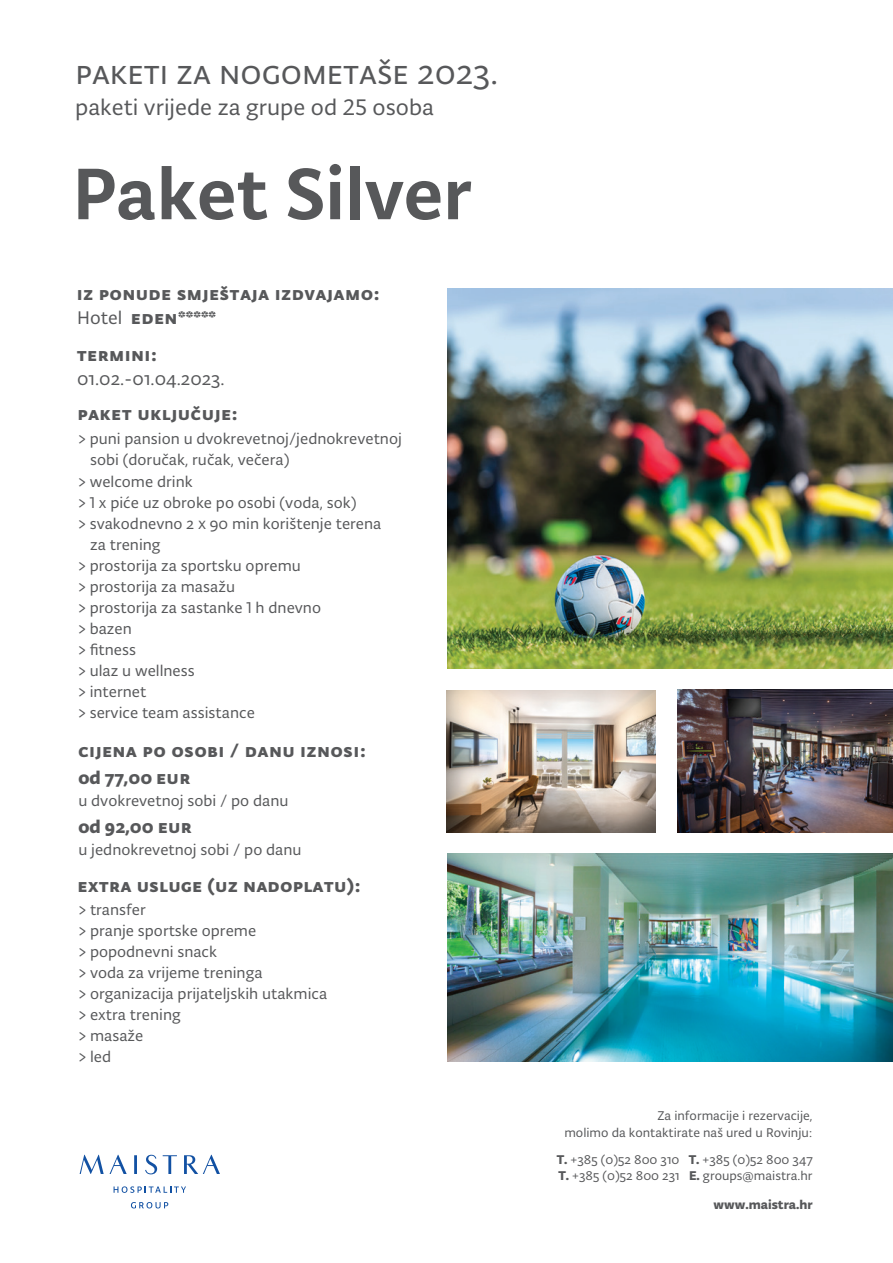
<style>
.page{position:relative;width:893px;height:1263px;background:#fff}
.page>*{position:absolute;margin:0;border:0;box-sizing:border-box;transform-origin:0 0}
.t1{font:500 77.7px "Typonine Sans Pro";color:#57585a}
.t2{font:36px "Typonine Sans Pro";color:#57585a}
.t3{font:24px "Typonine Sans Pro";color:#57585a}
.t4{font:700 19.5px/24px "Typonine Sans Pro";letter-spacing:.05em;color:#57585a}
.t5{font:19.5px "Typonine Sans Pro";color:#57585a}
.t6{font:16.5px/21px "Typonine Sans Pro";color:#57585a}
.t7{font:13.5px/16.2px "Typonine Sans Pro";color:#57585a;text-align:right}
.t8{font:700 13.5px "Typonine Sans Pro";color:#57585a}
.s1{font-weight:400}
.s2{font-weight:700}
</style>
<div class="page">
<img style="left:447px;top:690px;width:209px;height:142px">
<svg style="left:114px;top:1186px;width:72px;height:7px"></svg>
<svg style="left:131px;top:1202px;width:37px;height:6px"></svg>
<svg style="left:80px;top:1155px;width:140px;height:19px"></svg>
<img style="left:448px;top:853px;width:445px;height:208px">
<img style="left:677px;top:690px;width:216px;height:142px">
<img style="left:448px;top:289px;width:445px;height:380px">
<h2 class="t2" style="left:75px;top:51px;width:424px">paketi za nogometaše 2023.</h2>
<h3 class="t3" style="left:75px;top:93px;width:360px">paketi vrijede za grupe od 25 osoba</h3>
<h1 class="t1" style="left:72px;top:147px;width:401px">Paket Silver</h1>
<p class="t4" style="left:77px;top:281px;width:304px">iz ponude smještaja izdvajamo:<br><span class="s1">Hotel</span> eden*****</p>
<p class="t4" style="left:77px;top:342px;width:81px">termini:</p>
<p class="t5" style="left:77px;top:367px;width:149px">01.02.-01.04.2023.</p>
<p class="t4" style="left:78px;top:402px;width:162px">paket uključuje:</p>
<p class="t6" style="left:78px;top:428px;width:325px">&gt; puni pansion u dvokrevetnoj/jednokrevetnoj</p>
<p class="t6" style="left:90px;top:449px;width:201px">sobi (doručak, ručak, večera)</p>
<p class="t6" style="left:78px;top:470px;width:116px">&gt; welcome drink</p>
<p class="t6" style="left:78px;top:491px;width:280px">&gt; 1 x piće uz obroke po osobi (voda, sok)</p>
<p class="t6" style="left:78px;top:512px;width:305px">&gt; svakodnevno 2 x 90 min korištenje terena</p>
<p class="t6" style="left:90px;top:533px;width:72px">za trening</p>
<p class="t6" style="left:78px;top:554px;width:224px">&gt; prostorija za sportsku opremu</p>
<p class="t6" style="left:78px;top:575px;width:158px">&gt; prostorija za masažu</p>
<p class="t6" style="left:78px;top:596px;width:244px">&gt; prostorija za sastanke 1 h dnevno</p>
<p class="t6" style="left:78px;top:617px;width:55px">&gt; bazen</p>
<p class="t6" style="left:78px;top:638px;width:59px">&gt; fitness</p>
<p class="t6" style="left:78px;top:659px;width:118px">&gt; ulaz u wellness</p>
<p class="t6" style="left:78px;top:680px;width:70px">&gt; internet</p>
<p class="t6" style="left:78px;top:701px;width:178px">&gt; service team assistance</p>
<p class="t4" style="left:78px;top:736px;width:289px;line-height:27.9px">cijena po osobi / danu iznosi: od 77,00 eur</p>
<p class="t6" style="left:78px;top:790px;width:212px">u dvokrevetnoj sobi / po danu</p>
<p class="t4" style="left:78px;top:814px;width:115px">od 92,00 eur</p>
<p class="t6" style="left:78px;top:838px;width:225px">u jednokrevetnoj sobi / po danu</p>
<p class="t4" style="left:78px;top:874px;width:284px">extra usluge (uz nadoplatu):</p>
<p class="t6" style="left:78px;top:899px;width:250px">&gt; transfer<br>&gt; pranje sportske opreme<br>&gt; popodnevni snack<br>&gt; voda za vrijeme treninga<br>&gt; organizacija prijateljskih utakmica &gt; extra trening<br>&gt; masaže<br>&gt; led</p>
<p class="t7" style="left:564px;top:1108px;width:250px">Za informacije i rezervacije,<br>molimo da kontaktirate naš ured u Rovinju:</p>
<p class="t7" style="left:557px;top:1151px;width:257px;text-align:left"><span class="s2">T.</span> +385 (0)52 800 310 <span class="s2">T.</span> +385 (0)52 800 347<br><span class="s2">T.</span> +385 (0)52 800 231 <span class="s2">E.</span> groups@maistra.hr</p>
<p class="t8" style="left:713px;top:1196px;width:101px">www.maistra.hr</p>
</div>
